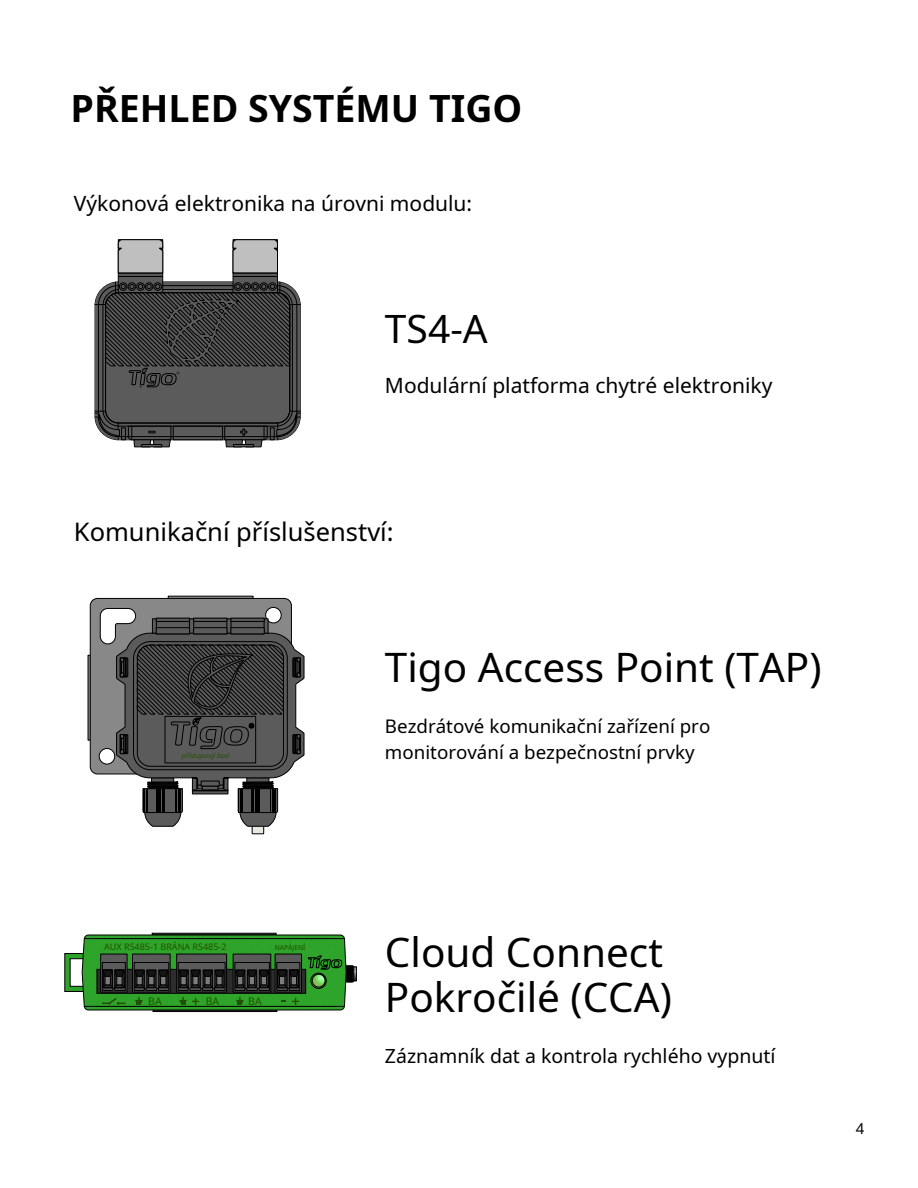
<style>
.page{position:relative;width:918px;height:1188px;background:#fff}
.page>*{position:absolute;margin:0;border:0;box-sizing:border-box;transform-origin:0 0}
.t1{font:40.5px/45.3px "Noto Sans";color:#000}
.t2{font:39px "Noto Sans";color:#000}
.t3{font:700 37.5px "Noto Sans";color:#000}
.t4{font:25.5px "Noto Sans";color:#000}
.t5{font:21px "Noto Sans";color:#000}
.t6{font:19.5px "Noto Sans";color:#000}
.t7{font:18.75px "Noto Sans";color:#000}
.t8{font:15px "Noto Sans";color:#000}
.t9{font:10.5px "Noto Sans";color:#225000}
.t10{font:9px "Noto Sans";color:#225000}
.t11{font:italic 6.75px "Noto Sans";color:#225000}
.t12{font:6.75px "Noto Sans";color:#225000}
</style>
<div class="page">
<div style="left:354px;top:967px;width:3px;height:14px;border:1px solid #000"></div>
<svg style="left:64px;top:953px;width:20px;height:39px"></svg>
<div style="left:153px;top:1010px;width:124px;height:2px;background:#5b5b5b;border:1px solid #000"></div>
<div style="left:152px;top:933px;width:124px;height:2px;background:#5b5b5b;border:1px solid #000"></div>
<img style="left:84px;top:935px;width:260px;height:75px;border-radius:4px">
<div style="left:84px;top:935px;width:261px;height:75px;border:1px solid #000;border-radius:4px"></div>
<hr style="left:85px;top:1006px;width:259px;height:1px;background:#000">
<hr style="left:84px;top:938px;width:260px;height:1px;background:#000">
<svg style="left:97px;top:969px;width:209px;height:25px"></svg>
<div style="left:311px;top:973px;width:16px;height:16px;border:1px solid #000;border-radius:50%"></div>
<svg style="left:102px;top:998px;width:24px;height:7px"></svg>
<svg style="left:135px;top:997px;width:8px;height:8px"></svg>
<svg style="left:179px;top:997px;width:20px;height:8px"></svg>
<svg style="left:236px;top:997px;width:8px;height:8px"></svg>
<svg style="left:292px;top:998px;width:7px;height:7px"></svg>
<svg style="left:308px;top:956px;width:48px;height:31px"></svg>
<div style="left:100px;top:954px;width:27px;height:38px;background:#5b5b5b;border:1px solid #000"></div>
<svg style="left:102px;top:962px;width:24px;height:29px"></svg>
<svg style="left:117px;top:976px;width:5px;height:9px"></svg>
<div style="left:275px;top:954px;width:27px;height:38px;background:#5b5b5b;border:1px solid #000"></div>
<svg style="left:276px;top:962px;width:24px;height:29px"></svg>
<svg style="left:291px;top:976px;width:6px;height:9px"></svg>
<div style="left:132px;top:954px;width:38px;height:38px;background:#5b5b5b;border:1px solid #000"></div>
<svg style="left:134px;top:962px;width:35px;height:29px"></svg>
<svg style="left:160px;top:976px;width:6px;height:9px"></svg>
<div style="left:233px;top:954px;width:38px;height:38px;background:#5b5b5b;border:1px solid #000"></div>
<svg style="left:234px;top:962px;width:36px;height:29px"></svg>
<svg style="left:261px;top:976px;width:6px;height:9px"></svg>
<div style="left:176px;top:954px;width:51px;height:38px;background:#5b5b5b;border:1px solid #000"></div>
<svg style="left:178px;top:962px;width:48px;height:29px"></svg>
<svg style="left:217px;top:976px;width:5px;height:9px"></svg>
<div style="left:252px;top:819px;width:12px;height:15px;background:#e9e9e1;border:1px solid #000"></div>
<svg style="left:168px;top:596px;width:85px;height:2px"></svg>
<svg style="left:88px;top:655px;width:2px;height:85px"></svg>
<svg style="left:90px;top:598px;width:215px;height:229px"></svg>
<div style="left:294px;top:735px;width:3px;height:18px;border:1px solid #000"></div>
<div style="left:118px;top:276px;width:45px;height:17px;background:#5b5b5b"></div>
<svg style="left:118px;top:274px;width:45px;height:3px"></svg>
<svg style="left:117px;top:239px;width:47px;height:35px;background:#a7a7a7"></svg>
<div style="left:233px;top:276px;width:45px;height:17px;background:#5b5b5b"></div>
<svg style="left:233px;top:274px;width:45px;height:3px"></svg>
<svg style="left:232px;top:239px;width:46px;height:35px;background:#a6a6a6"></svg>
<svg style="left:95px;top:281px;width:205px;height:167px;background:#4d4d4d"></svg>
<h3 class="t3" style="left:71px;top:82px;width:453px">PŘEHLED SYSTÉMU TIGO</h3>
<p class="t5" style="left:74px;top:189px;width:400px">Výkonová elektronika na úrovni modulu:</p>
<h2 class="t2" style="left:385px;top:301px;width:104px">TS4-A</h2>
<p class="t5" style="left:385px;top:371px;width:389px">Modulární platforma chytré elektroniky</p>
<p class="t4" style="left:74px;top:514px;width:321px">Komunikační příslušenství:</p>
<h1 class="t1" style="left:385px;top:644px;width:438px">Tigo Access Point (TAP)</h1>
<p class="t7" style="left:385px;top:713px;width:327px">Bezdrátové komunikační zařízení pro</p>
<p class="t11" style="left:181px;top:751px;width:52px">přístupovýbod</p>
<p class="t7" style="left:385px;top:739px;width:311px">monitorování a bezpečnostní prvky</p>
<p class="t10" style="left:104px;top:940px;width:124px">AUX RS485-1 BRÁNA RS485-2</p>
<p class="t12" style="left:275px;top:943px;width:32px">NAPÁJENÍ</p>
<h1 class="t1" style="left:385px;top:928px;width:288px">Cloud Connect<br>Pokročilé (CCA)</h1>
<p class="t9" style="left:148px;top:994px;width:15px">BA</p>
<p class="t9" style="left:206px;top:994px;width:15px">BA</p>
<p class="t9" style="left:248px;top:994px;width:15px">BA</p>
<p class="t6" style="left:385px;top:1042px;width:392px">Záznamník dat a kontrola rychlého vypnutí</p>
<p class="t8" style="left:856px;top:1118px;width:10px">4</p>
</div>
